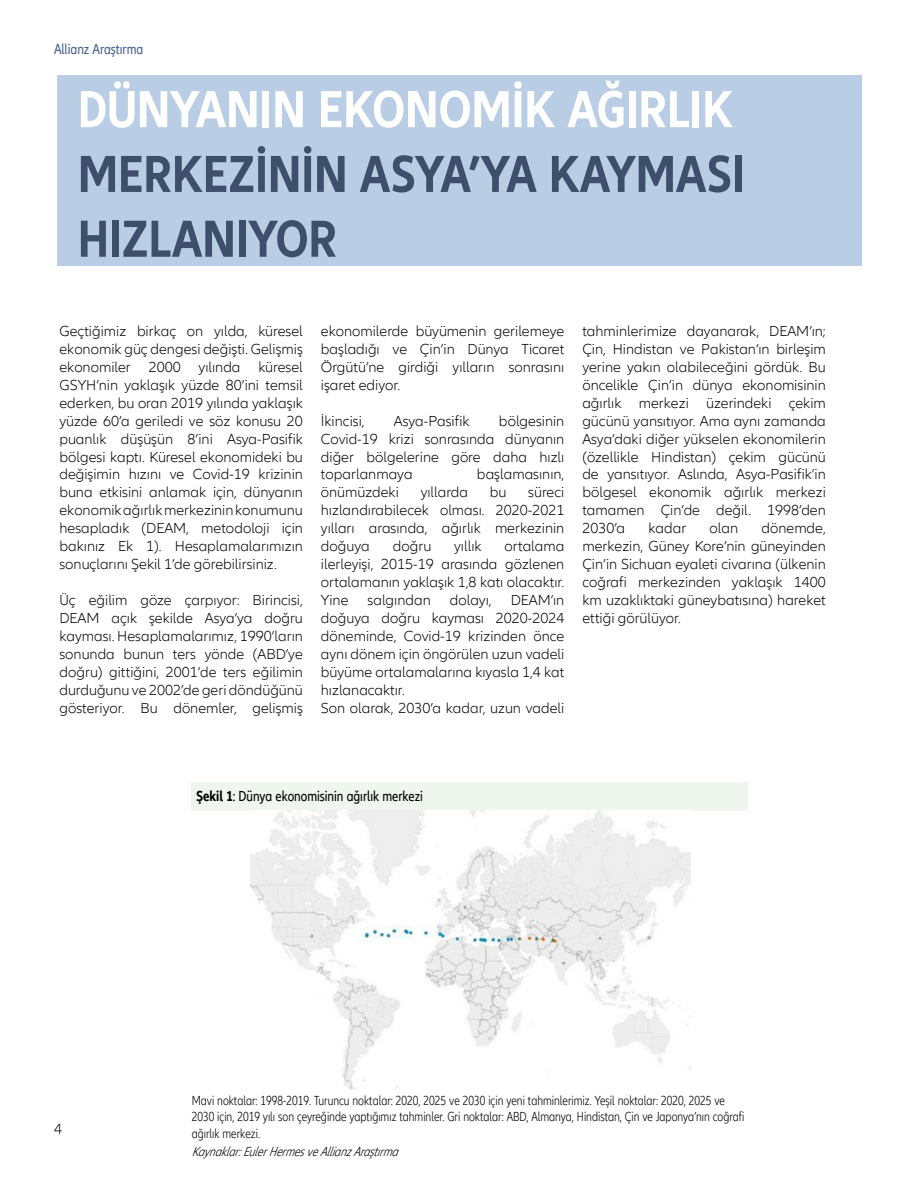
<style>
.page{position:relative;width:918px;height:1188px;background:#fff}
.page>*{position:absolute;margin:0;border:0;box-sizing:border-box;transform-origin:0 0}
.t1{font:700 condensed 54px/64.8px "Allianz Neo";color:#3f4e6a}
.t2{font:700 condensed 54px "Allianz Neo";color:#fff}
.t3{font:300 15px/18px "Allianz Neo";color:#000;text-align:justify}
.t4{font:condensed 15px "Allianz Neo";color:#000}
.t5{font:condensed 15px "Allianz Neo";color:#49648d}
.t6{font:300 condensed 13.5px/16.2px "Allianz Neo";color:#000}
.t7{font:italic 300 condensed 13.5px "Allianz Neo";color:#000}
.s1{font-weight:700}
</style>
<div class="page">
<div style="left:191px;top:782px;width:557px;height:29px;background:#eff6ee"></div>
<div style="left:57px;top:76px;width:804px;height:190px;background:#b9cde5"></div>
<img style="left:251px;top:811px;width:440px;height:279px">
<p class="t5" style="left:54px;top:40px;width:91px">Allianz Araştırma</p>
<h1 class="t2" style="left:78px;top:78px;width:657px">DÜNYANIN EKONOMİK AĞIRLIK</h1>
<h1 class="t1" style="left:78px;top:143px;width:668px">MERKEZİNİN ASYA’YA KAYMASI<br>HIZLANIYOR</h1>
<p class="t3" style="left:59px;top:322px;width:245px">Geçtiğimiz birkaç on yılda, küresel ekonomik güç dengesi değişti. Gelişmiş ekonomiler 2000 yılında küresel GSYH’nin yaklaşık yüzde 80’ini temsil ederken, bu oran 2019 yılında yaklaşık yüzde 60’a geriledi ve söz konusu 20 puanlık düşüşün 8’ini Asya-Pasifik bölgesi kaptı. Küresel ekonomideki bu değişimin hızını ve Covid-19 krizinin buna etkisini anlamak için, dünyanın ekonomik ağırlık merkezinin konumunu hesapladık (DEAM, metodoloji için bakınız Ek 1). Hesaplamalarımızın sonuçlarını Şekil 1’de görebilirsiniz.</p>
<p class="t3" style="left:59px;top:591px;width:245px">Üç eğilim göze çarpıyor: Birincisi, DEAM açık şekilde Asya’ya doğru kayması. Hesaplamalarımız, 1990’ların sonunda bunun ters yönde (ABD’ye doğru) gittiğini, 2001’de ters eğilimin durduğunu ve 2002’de geri döndüğünü gösteriyor. Bu dönemler, gelişmiş</p>
<p class="t3" style="left:321px;top:322px;width:245px">ekonomilerde büyümenin gerilemeye başladığı ve Çin’in Dünya Ticaret Örgütü’ne girdiği yılların sonrasını işaret ediyor.</p>
<p class="t3" style="left:321px;top:412px;width:45px">İkincisi,</p>
<p class="t3" style="left:394px;top:412px;width:77px">Asya-Pasifik</p>
<p class="t3" style="left:321px;top:412px;width:245px;text-indent:178px">bölgesinin Covid-19 krizi sonrasında dünyanın diğer bölgelerine göre daha hızlı toparlanmaya</p>
<p class="t3" style="left:477px;top:466px;width:89px">başlamasının,</p>
<p class="t3" style="left:321px;top:484px;width:79px">önümüzdeki</p>
<p class="t3" style="left:421px;top:484px;width:49px">yıllarda</p>
<p class="t3" style="left:490px;top:484px;width:18px">bu</p>
<p class="t3" style="left:321px;top:484px;width:245px;text-indent:207px">süreci hızlandırabilecek olması. 2020-2021 yılları arasında, ağırlık merkezinin doğuya</p>
<p class="t3" style="left:321px;top:538px;width:245px;text-indent:184px">ortalama ilerleyişi, 2015-19 arasında gözlenen ortalamanın yaklaşık 1,8 katı olacaktır.<br>Yine</p>
<p class="t3" style="left:393px;top:538px;width:40px">doğru</p>
<p class="t3" style="left:454px;top:538px;width:29px">yıllık</p>
<p class="t3" style="left:368px;top:591px;width:65px">salgından</p>
<p class="t3" style="left:450px;top:591px;width:43px">dolayı,</p>
<p class="t3" style="left:321px;top:591px;width:245px;text-align:left;text-indent:190px">DEAM’ın doğuya doğru kayması 2020-2024 döneminde, Covid-19 krizinden önce aynı dönem için öngörülen uzun vadeli büyüme ortalamalarına kıyasla 1,4 kat hızlanacaktır.<br>Son olarak, 2030’a kadar, uzun vadeli</p>
<p class="t3" style="left:582px;top:322px;width:245px">tahminlerimize dayanarak, DEAM’ın; Çin, Hindistan ve Pakistan’ın birleşim yerine yakın olabileceğini gördük. Bu öncelikle Çin’in dünya ekonomisinin ağırlık merkezi üzerindeki çekim gücünü yansıtıyor. Ama aynı zamanda Asya’daki diğer yükselen ekonomilerin (özellikle Hindistan) çekim gücünü de yansıtıyor. Aslında, Asya-Pasifik’in bölgesel ekonomik ağırlık merkezi tamamen Çin’de değil. 1998’den 2030’a</p>
<p class="t3" style="left:582px;top:520px;width:245px;text-indent:179px">dönemde, merkezin, Güney Kore’nin güneyinden Çin’in Sichuan eyaleti civarına (ülkenin coğrafi merkezinden yaklaşık 1400 km uzaklıktaki güneybatısına) hareket ettiği görülüyor.</p>
<p class="t3" style="left:649px;top:520px;width:39px">kadar</p>
<p class="t3" style="left:710px;top:520px;width:30px">olan</p>
<p class="t4" style="left:196px;top:788px;width:228px"><span class="s1">Şekil 1</span>: Dünya ekonomisinin ağırlık merkezi</p>
<p class="t3" style="left:54px;top:1120px;width:10px">4</p>
<p class="t6" style="left:192px;top:1093px;width:554px">Mavi noktalar: 1998-2019. Turuncu noktalar: 2020, 2025 ve 2030 için yeni tahminlerimiz. Yeşil noktalar: 2020, 2025 ve<br>2030 için, 2019 yılı son çeyreğinde yaptığımız tahminler. Gri noktalar: ABD, Almanya, Hindistan, Çin ve Japonya’nın coğrafi ağırlık merkezi.</p>
<p class="t7" style="left:192px;top:1144px;width:213px">Kaynaklar:EulerHermesveAllianzAraştırma</p>
</div>
